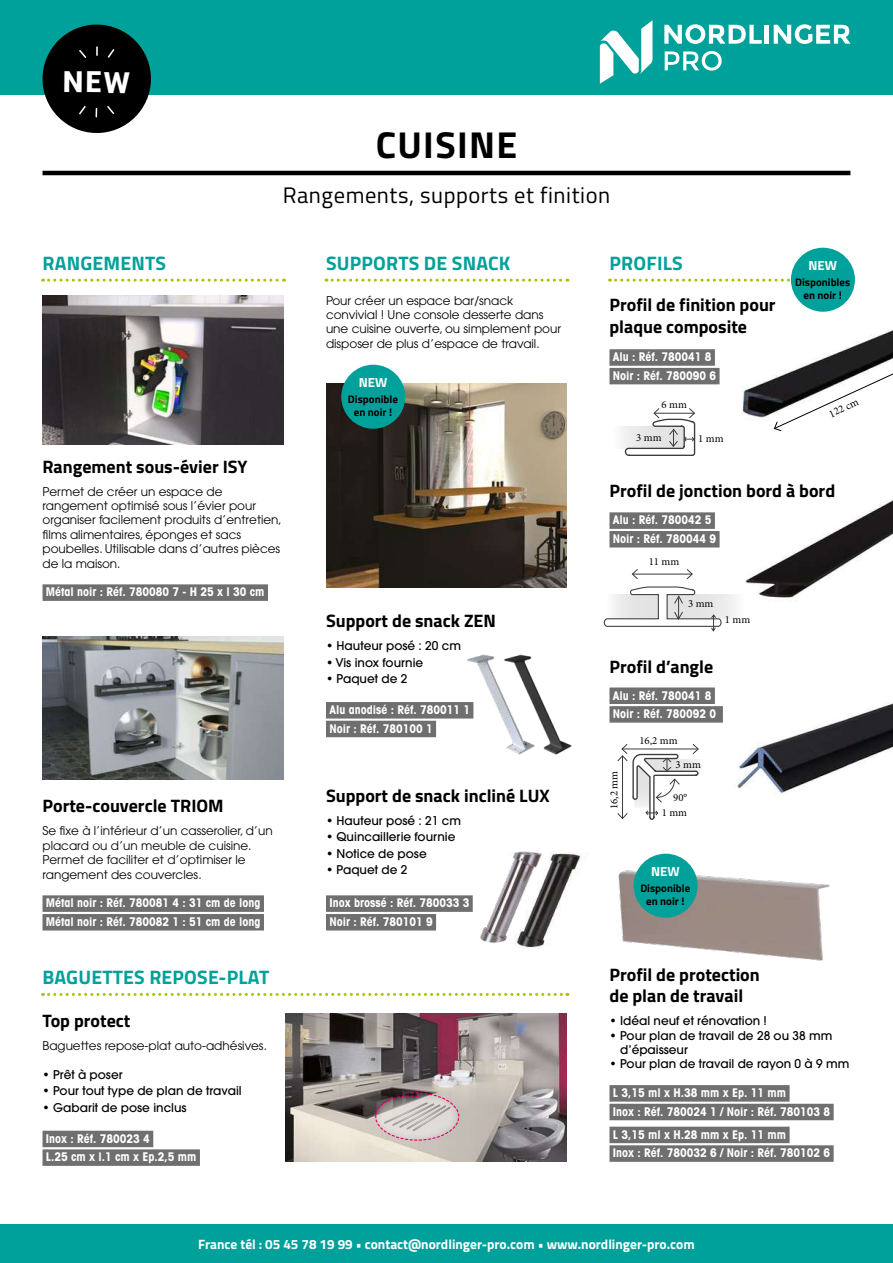
<style>
.page{position:relative;width:893px;height:1263px;background:#fff}
.page>*{position:absolute;margin:0;border:0;box-sizing:border-box;transform-origin:0 0}
.t1{font:700 37.5px "Titillium";letter-spacing:.035em;color:#000}
.t2{font:900 29.1px "Roboto";color:#fff}
.t3{font:22.5px "Titillium";letter-spacing:.025em;color:#000}
.t4{font:700 19.5px "Titillium";letter-spacing:.01em;color:#00a19a}
.t5{font:700 18px/21.6px "Titillium";color:#000}
.t6{font:700 13.5px "Titillium";color:#fff}
.t7{font:700 13.05px "Titillium";color:#fff}
.t8{font:12px/14.4px "Avant Garde";color:#000}
.t9{font:700 condensed 12px/18.6px "Avant Garde";color:#fff}
.t10{font:500 12px/14.4px "Avant Garde";color:#000}
.t11{font:700 10.95px/13px "Titillium";color:#000;text-align:center}
.t12{font:10.8px/15.6px "Minion Pro";color:#000;text-align:right}
</style>
<div class="page">
<img style="left:667px;top:307px;width:226px;height:113px">
<img style="left:706px;top:500px;width:187px;height:98px">
<img style="left:737px;top:703px;width:156px;height:92px">
<img style="left:517px;top:853px;width:71px;height:95px">
<div style="left:0;top:0;width:893px;height:94px;background:#00a19a"></div>
<div style="left:0;top:1225px;width:893px;height:38px;background:#00a19a"></div>
<svg style="left:600px;top:20px;width:52px;height:64px"></svg>
<svg style="left:664px;top:24px;width:98px;height:20px"></svg>
<hr style="left:765px;top:25px;width:4px;height:19px;background:#fff">
<svg style="left:774px;top:24px;width:76px;height:20px"></svg>
<svg style="left:665px;top:51px;width:57px;height:20px"></svg>
<svg style="left:40px;top:24px;width:113px;height:109px"></svg>
<hr style="left:43px;top:171px;width:807px;height:4px;background:#000">
<div style="left:43px;top:584px;width:225px;height:17px;background:#706f6f"></div>
<div style="left:43px;top:1131px;width:110px;height:16px;background:#706f6f"></div>
<div style="left:43px;top:1149px;width:157px;height:17px;background:#706f6f"></div>
<img style="left:43px;top:296px;width:240px;height:148px">
<img style="left:326px;top:384px;width:241px;height:204px">
<img style="left:43px;top:636px;width:240px;height:144px">
<div style="left:43px;top:895px;width:221px;height:17px;background:#706f6f"></div>
<div style="left:43px;top:914px;width:221px;height:16px;background:#706f6f"></div>
<div style="left:326px;top:702px;width:147px;height:16px;background:#706f6f"></div>
<div style="left:326px;top:721px;width:110px;height:16px;background:#706f6f"></div>
<div style="left:326px;top:895px;width:147px;height:17px;background:#706f6f"></div>
<div style="left:326px;top:914px;width:110px;height:16px;background:#706f6f"></div>
<svg style="left:326px;top:279px;width:242px;height:3px"></svg>
<svg style="left:609px;top:279px;width:182px;height:3px"></svg>
<svg style="left:43px;top:279px;width:241px;height:3px"></svg>
<svg style="left:43px;top:993px;width:525px;height:3px"></svg>
<div style="left:341px;top:365px;width:64px;height:64px;background:#00a19a;border-radius:50%"></div>
<img style="left:480px;top:851px;width:63px;height:92px">
<img style="left:466px;top:654px;width:37px;height:66px">
<img style="left:503px;top:654px;width:69px;height:101px">
<img style="left:286px;top:1013px;width:281px;height:148px">
<svg style="left:375px;top:1092px;width:85px;height:49px;background:#bfb1b1"></svg>
<div style="left:609px;top:1085px;width:181px;height:16px;background:#706f6f"></div>
<div style="left:609px;top:1104px;width:225px;height:16px;background:#706f6f"></div>
<div style="left:609px;top:1127px;width:181px;height:16px;background:#706f6f"></div>
<div style="left:609px;top:1145px;width:225px;height:17px;background:#706f6f"></div>
<img style="left:618px;top:861px;width:212px;height:100px">
<div style="left:634px;top:854px;width:64px;height:64px;background:#00a19a;border-radius:50%"></div>
<div style="left:791px;top:248px;width:64px;height:64px;background:#00a19a;border-radius:50%"></div>
<div style="left:609px;top:426px;width:75px;height:22px;background:#fafaf9"></div>
<svg style="left:624px;top:407px;width:72px;height:49px"></svg>
<svg style="left:617px;top:744px;width:82px;height:76px"></svg>
<div style="left:668px;top:595px;width:79px;height:24px;background:#f3f3f3"></div>
<hr style="left:632px;top:574px;width:60px;height:1px;background:#3c3c3b">
<svg style="left:631px;top:569px;width:7px;height:10px"></svg>
<svg style="left:686px;top:569px;width:7px;height:11px"></svg>
<svg style="left:603px;top:587px;width:119px;height:45px"></svg>
<div style="left:609px;top:349px;width:106px;height:17px;background:#706f6f"></div>
<div style="left:609px;top:368px;width:111px;height:16px;background:#706f6f"></div>
<div style="left:609px;top:512px;width:106px;height:17px;background:#706f6f"></div>
<div style="left:609px;top:531px;width:111px;height:16px;background:#706f6f"></div>
<div style="left:609px;top:687px;width:106px;height:17px;background:#706f6f"></div>
<div style="left:609px;top:706px;width:114px;height:17px;background:#706f6f"></div>
<svg style="left:773px;top:363px;width:120px;height:68px"></svg>
<h2 class="t2" style="left:63px;top:61px;width:68px">NEW</h2>
<h1 class="t1" style="left:376px;top:117px;width:143px">CUISINE</h1>
<h3 class="t3" style="left:283px;top:179px;width:329px">Rangements, supports et finition</h3>
<h3 class="t4" style="left:43px;top:248px;width:125px">RANGEMENTS</h3>
<h3 class="t4" style="left:326px;top:248px;width:186px">SUPPORTS DE SNACK</h3>
<h3 class="t4" style="left:610px;top:248px;width:75px">PROFILS</h3>
<p class="t8" style="left:326px;top:293px;width:237px">Pour créer un espace bar/snack convivial ! Une console desserte dans une cuisine ouverte, ou simplement pour disposer de plus d’espace de travail.</p>
<p class="t7" style="left:359px;top:372px;width:30px">NEW</p>
<p class="t11" style="left:348px;top:392px;width:52px">Disponible en noir !</p>
<h3 class="t5" style="left:609px;top:293px;width:168px">Profil de finition pour plaque composite</h3>
<p class="t9" style="left:613px;top:347px;width:105px">Alu : Réf. 780041 8<br>Noir : Réf. 780090 6</p>
<p class="t12" style="left:662px;top:397px;width:27px">6 mm</p>
<p class="t12" style="left:636px;top:430px;width:27px">3 mm</p>
<p class="t12" style="left:698px;top:431px;width:27px">1 mm</p>
<p class="t7" style="left:808px;top:255px;width:30px">NEW</p>
<p class="t11" style="left:795px;top:275px;width:57px">Disponibles en noir !</p>
<p class="t12" style="left:826px;top:407px;width:33px;rotate:-26deg">122 cm</p>
<h3 class="t5" style="left:43px;top:455px;width:206px">Rangement sous-évier ISY</h3>
<p class="t8" style="left:43px;top:484px;width:241px">Permet de créer un espace de rangement optimisé sous l’évier pour organiser facilement produits d’entretien, films alimentaires, éponges et sacs poubelles. Utilisable dans d’autres pièces de la maison.</p>
<p class="t9" style="left:46px;top:582px;width:220px">Métal noir : Réf. 780080 7 - H 25 x l 30 cm</p>
<h3 class="t5" style="left:43px;top:794px;width:183px">Porte-couvercle TRIOM</h3>
<p class="t8" style="left:43px;top:824px;width:232px">Se fixe à l’intérieur d’un casserolier, d’un placard ou d’un meuble de cuisine.<br>Permet de faciliter et d’optimiser le rangement des couvercles.</p>
<p class="t9" style="left:46px;top:893px;width:216px">Métal noir : Réf. 780081 4 : 31 cm de long<br>Métal noir : Réf. 780082 1 : 51 cm de long</p>
<h3 class="t4" style="left:43px;top:962px;width:228px">BAGUETTES REPOSE-PLAT</h3>
<h3 class="t5" style="left:43px;top:1009px;width:89px">Top protect</h3>
<p class="t8" style="left:43px;top:1038px;width:226px">Baguettes repose-plat auto-adhésives.</p>
<p class="t10" style="left:43px;top:1067px;width:82px">• Prêt à poser</p>
<p class="t10" style="left:43px;top:1084px;width:201px">• Pour tout type de plan de travail</p>
<p class="t10" style="left:43px;top:1100px;width:146px">• Gabarit de pose inclus</p>
<p class="t9" style="left:46px;top:1129px;width:152px">Inox : Réf. 780023 4<br>L.25 cm x l.1 cm x Ep.2,5 mm</p>
<h3 class="t5" style="left:326px;top:609px;width:172px">Support de snack ZEN</h3>
<p class="t10" style="left:326px;top:638px;width:137px">• Hauteur posé : 20 cm</p>
<p class="t10" style="left:326px;top:655px;width:99px">• Vis inox fournie</p>
<p class="t10" style="left:326px;top:671px;width:83px">• Paquet de 2</p>
<p class="t9" style="left:329px;top:700px;width:142px">Alu anodisé : Réf. 780011 1<br>Noir : Réf. 780100 1</p>
<h3 class="t5" style="left:326px;top:784px;width:225px">Support de snack incliné LUX</h3>
<p class="t10" style="left:326px;top:813px;width:137px">• Hauteur posé : 21 cm</p>
<p class="t10" style="left:326px;top:830px;width:131px">• Quincaillerie fournie</p>
<p class="t10" style="left:326px;top:846px;width:102px">• Notice de pose</p>
<p class="t10" style="left:326px;top:863px;width:83px">• Paquet de 2</p>
<p class="t9" style="left:329px;top:893px;width:142px">Inox brossé : Réf. 780033 3<br>Noir : Réf. 780101 9</p>
<h3 class="t5" style="left:609px;top:479px;width:227px">Profil de jonction bord à bord</h3>
<p class="t9" style="left:613px;top:510px;width:105px">Alu : Réf. 780042 5<br>Noir : Réf. 780044 9</p>
<p class="t12" style="left:649px;top:554px;width:32px">11 mm</p>
<p class="t12" style="left:688px;top:596px;width:27px">3 mm</p>
<p class="t12" style="left:725px;top:612px;width:27px">1 mm</p>
<h3 class="t5" style="left:609px;top:655px;width:105px">Profil d’angle</h3>
<p class="t9" style="left:613px;top:686px;width:105px">Alu : Réf. 780041 8<br>Noir : Réf. 780092 0</p>
<p class="t12" style="left:639px;top:732px;width:40px">16,2 mm</p>
<p class="t12" style="left:606px;top:809px;width:40px;rotate:-90deg">16,2 mm</p>
<p class="t12" style="left:676px;top:757px;width:27px">3 mm</p>
<p class="t12" style="left:662px;top:789px;width:27px">90°<br>1 mm</p>
<p class="t7" style="left:651px;top:861px;width:30px">NEW</p>
<p class="t11" style="left:640px;top:881px;width:52px">Disponible en noir !</p>
<h3 class="t5" style="left:609px;top:962px;width:152px">Profil de protection de plan de travail</h3>
<p class="t10" style="left:609px;top:1013px;width:159px">• Idéal neuf et rénovation !</p>
<p class="t10" style="left:620px;top:1028px;width:214px;text-indent:-11px">• Pour plan de travail de 28 ou 38 mm d’épaisseur</p>
<p class="t10" style="left:609px;top:1057px;width:242px">• Pour plan de travail de rayon 0 à 9 mm</p>
<p class="t9" style="left:613px;top:1083px;width:219px">L 3,15 ml x H.38 mm x Ep. 11 mm<br>Inox : Réf. 780024 1 / Noir : Réf. 780103 8</p>
<p class="t9" style="left:613px;top:1125px;width:219px">L 3,15 ml x H.28 mm x Ep. 11 mm<br>Inox : Réf. 780032 6 / Noir : Réf. 780102 6</p>
<p class="t6" style="left:198px;top:1234px;width:498px">France tél : 05 45 78 19 99 • contact@nordlinger-pro.com • www.nordlinger-pro.com</p>
</div>
